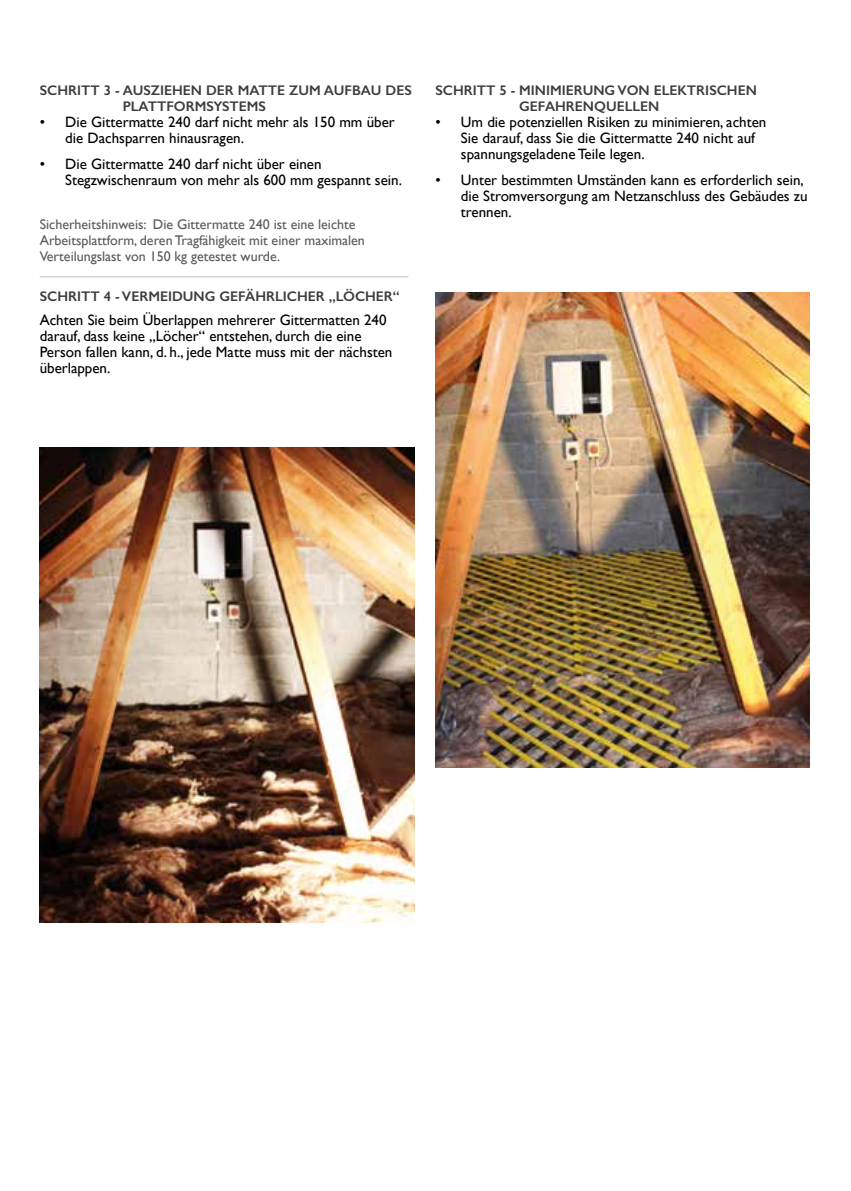
<style>
.page{position:relative;width:851px;height:1191px;background:#fff}
.page>*{position:absolute;margin:0;border:0;box-sizing:border-box;transform-origin:0 0}
.t1{font:15px/16px "Gill Sans";color:#000}
.t2{font:600 14px/16px "Gill Sans";color:#3d3d3b}
.t3{font:14px/16px "Gill Sans";color:#5c5956}
</style>
<div class="page">
<hr style="left:40px;top:276px;width:368px;height:1px;background:#c5bdbb">
<img style="left:40px;top:448px;width:374px;height:474px">
<img style="left:435px;top:292px;width:374px;height:475px">
<p class="t2" style="left:123px;top:82px;width:290px;text-indent:-83px">SCHRITT 3 - AUSZIEHEN DER MATTE ZUM AUFBAU DES<br>PLATTFORMSYSTEMS</p>
<p class="t1" style="left:65px;top:114px;width:331px;text-indent:-26px">• Die Gittermatte 240 darf nicht mehr als 150 mm über die Dachsparren hinausragen.</p>
<p class="t1" style="left:65px;top:156px;width:338px;text-indent:-26px">• Die Gittermatte 240 darf nicht über einen<br>Stegzwischenraum von mehr als 600 mm gespannt sein.</p>
<p class="t3" style="left:40px;top:216px;width:327px">Sicherheitshinweis: Die Gittermatte 240 ist eine leichte<br>Arbeitsplattform, deren Tragfähigkeit mit einer maximalen<br>Verteilungslast von 150 kg getestet wurde.</p>
<p class="t2" style="left:40px;top:288px;width:361px">SCHRITT 4 - VERMEIDUNG GEFÄHRLICHER „LÖCHER“</p>
<p class="t1" style="left:40px;top:312px;width:354px">Achten Sie beim Überlappen mehrerer Gittermatten 240 darauf, dass keine „Löcher“ entstehen, durch die eine Person fallen kann, d. h., jede Matte muss mit der nächsten überlappen.</p>
<p class="t2" style="left:519px;top:82px;width:239px;text-indent:-84px">SCHRITT 5 - MINIMIERUNG VON ELEKTRISCHEN<br>GEFAHRENQUELLEN</p>
<p class="t1" style="left:461px;top:114px;width:307px;text-indent:-26px">• Um die potenziellen Risiken zu minimieren, achten<br>Sie darauf, dass Sie die Gittermatte 240 nicht auf spannungsgeladene Teile legen.</p>
<p class="t1" style="left:461px;top:172px;width:348px;text-indent:-26px">• Unter bestimmten Umständen kann es erforderlich sein, die Stromversorgung am Netzanschluss des Gebäudes zu trennen.</p>
</div>
